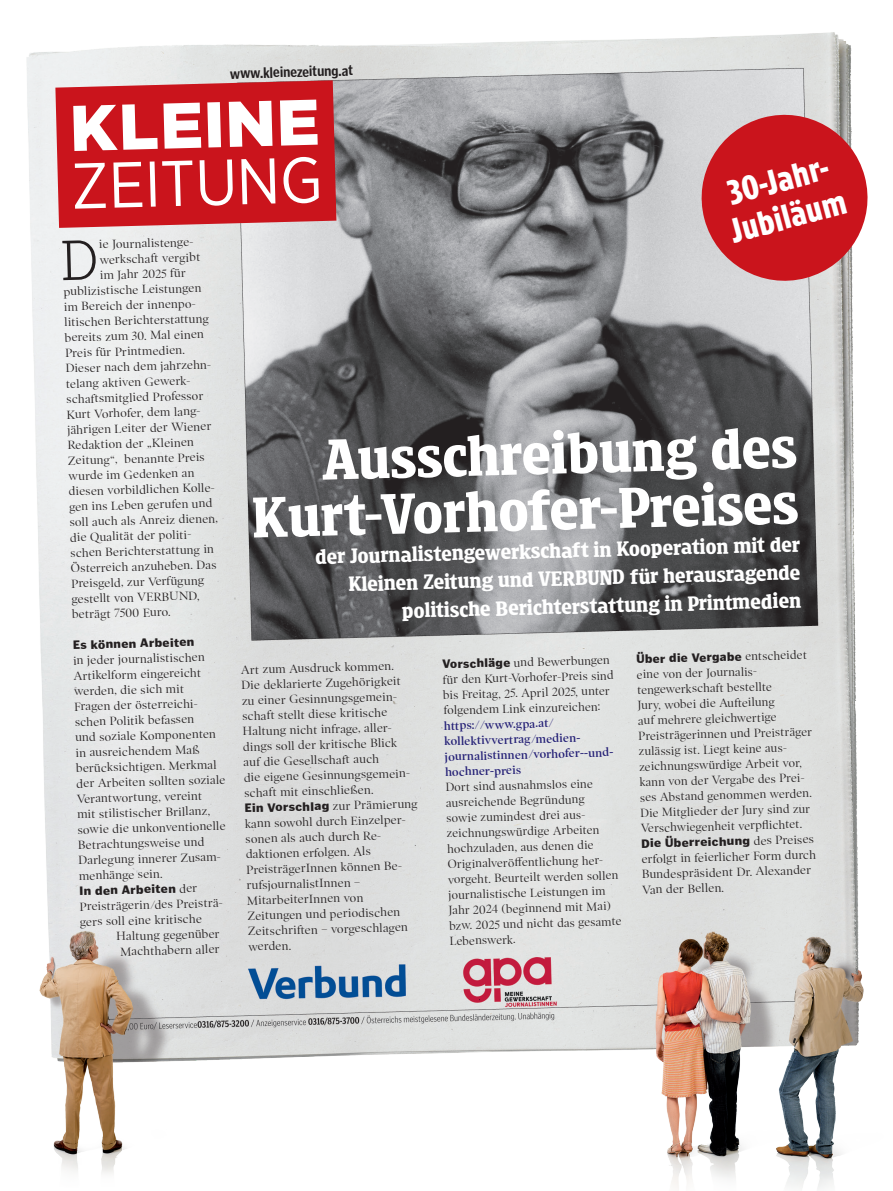
<style>
.page{position:relative;width:893px;height:1191px;background:#fff}
.page>*{position:absolute;margin:0;border:0;box-sizing:border-box;transform-origin:0 0}
.t1{font:700 60px/55.9px "Kleine Titel";color:#fff;text-align:right}
.t2{font:700 36px/37.5px "Kleine Sans Condensed";color:#fff}
.t3{font:700 21.75px/28.2px "Kleine Titel";color:#fff;text-align:right}
.t4{font:700 condensed 15px "Poynter Gothic Text";color:#231f20}
.t5{font:12px/15.5px "Poynter OS Display";color:#231f20}
.t6{font:600 12px/15.5px "Poynter OS Display";color:#242076}
.t7{font:900 12px "Poynter Gothic Text";color:#231f20}
.s1{font-family:"Poynter OS Display";font-weight:400}
.s2{font-family:"Poynter Gothic Text";font-weight:900}
</style>
<div class="page">
<img style="left:27px;top:32px;width:837px;height:1157px">
<svg style="left:55px;top:80px;width:281px;height:148px"></svg>
<svg style="left:693px;top:106px;width:175px;height:184px;background:#ce545a"></svg>
<svg style="left:62px;top:240px;width:34px;height:40px"></svg>
<p class="t4" style="left:230px;top:65px;width:125px;rotate:-2deg">www.kleinezeitung.at</p>
<p class="t5" style="left:99px;top:236px;width:98px;rotate:-1deg">ie Journalistenge-</p>
<p class="t5" style="left:100px;top:252px;width:102px;rotate:-1deg">werkschaft vergibt</p>
<p class="t5" style="left:100px;top:267px;width:87px;rotate:-1deg">im Jahr 2025 für</p>
<p class="t5" style="left:64px;top:283px;width:139px;rotate:-1deg">publizistische Leistungen</p>
<p class="t5" style="left:64px;top:298px;width:135px;rotate:-1deg">im Bereich der innenpo-</p>
<p class="t5" style="left:64px;top:314px;width:146px;rotate:-1deg">litischen Berichterstattung</p>
<p class="t5" style="left:65px;top:329px;width:141px;rotate:-1deg">bereits zum 30. Mal einen</p>
<p class="t5" style="left:65px;top:345px;width:121px;rotate:-1deg">Preis für Printmedien.</p>
<p class="t5" style="left:66px;top:360px;width:149px;rotate:-1deg">Dieser nach dem jahrzehn-</p>
<p class="t5" style="left:66px;top:375px;width:128px;rotate:-1deg">telang aktiven Gewerk-</p>
<p class="t5" style="left:66px;top:391px;width:138px;rotate:-1deg">schaftsmitglied Professor</p>
<p class="t5" style="left:67px;top:406px;width:137px;rotate:-1deg">Kurt Vorhofer, dem lang-</p>
<p class="t5" style="left:67px;top:421px;width:146px;rotate:-1deg">jährigen Leiter der Wiener</p>
<p class="t5" style="left:68px;top:437px;width:128px;rotate:-1deg">Redaktion der „Kleinen</p>
<p class="t5" style="left:68px;top:452px;width:138px;rotate:-1deg">Zeitung“, benannte Preis</p>
<p class="t5" style="left:68px;top:468px;width:127px;rotate:-1deg">wurde im Gedenken an</p>
<p class="t5" style="left:69px;top:483px;width:149px;rotate:-1deg">diesen vorbildlichen Kolle-</p>
<p class="t5" style="left:69px;top:498px;width:145px;rotate:-1deg">gen ins Leben gerufen und</p>
<p class="t5" style="left:70px;top:514px;width:150px;rotate:-1deg">soll auch als Anreiz dienen,</p>
<p class="t5" style="left:70px;top:529px;width:125px;rotate:-1deg">die Qualität der politi-</p>
<p class="t5" style="left:70px;top:544px;width:145px;rotate:-1deg">schen Berichterstattung in</p>
<p class="t5" style="left:71px;top:560px;width:147px;rotate:-1deg">Österreich anzuheben. Das</p>
<p class="t5" style="left:71px;top:575px;width:134px;rotate:-1deg">Preisgeld, zur Verfügung</p>
<p class="t5" style="left:72px;top:591px;width:129px;rotate:-1deg">gestellt von VERBUND,</p>
<p class="t5" style="left:72px;top:606px;width:100px;rotate:-1deg">beträgt 7500 Euro.</p>
<p class="t7" style="left:73px;top:637px;width:123px;rotate:-1deg">Es können Arbeiten</p>
<p class="t5" style="left:73px;top:652px;width:151px;rotate:-1deg">in jeder journalistischen<br>Artikelform eingereicht werden, die sich mit<br>Fragen der österreichi&shy;schen Politik befassen<br>und soziale Komponenten in ausreichendem Maß berücksichtigen. Merkmal der Arbeiten sollten soziale<br>Verantwortung, vereint<br>mit stilistischer Brillanz, sowie die unkonventionelle<br>Betrachtungsweise und<br>Darlegung innerer Zusam&shy;menhänge sein.</p>
<p class="t7" style="left:79px;top:883px;width:120px;rotate:-1deg">In den Arbeiten <span class="s1">der</span></p>
<p class="t5" style="left:80px;top:898px;width:147px;rotate:-1deg">Preisträgerin/des Preisträ&shy;gers soll eine kritische</p>
<p class="t5" style="left:116px;top:928px;width:105px;rotate:-1deg">Haltung gegenüber<br>Machthabern aller</p>
<h2 class="t2" style="left:716px;top:175px;width:121px;rotate:-15deg">30-Jahr-<br>Jubiläum</h2>
<h1 class="t1" style="left:249px;top:432px;width:549px;rotate:-2deg">Ausschreibung des<br>Kurt-Vorhofer-Preises</h1>
<h3 class="t3" style="left:315px;top:543px;width:486px;rotate:-2deg">der Journalistengewerkschaft in Kooperation mit der<br>Kleinen Zeitung und VERBUND für herausragende politische Berichterstattung in Printmedien</h3>
<p class="t5" style="left:241px;top:661px;width:176px;rotate:-1deg">Art zum Ausdruck kommen.<br>Die deklarierte Zugehörigkeit zu einer Gesinnungsgemein&shy;schaft stellt diese kritische<br>Haltung nicht infrage, aller&shy;dings soll der kritische Blick<br>auf die Gesellschaft auch<br>die eigene Gesinnungsgemein&shy;schaft mit einschließen.<br><span class="s2">Ein Vorschlag</span> zur Prämierung kann sowohl durch Einzelper&shy;sonen als auch durch Re&shy;daktionen erfolgen. Als<br>PreisträgerInnen können Be&shy;rufsjournalistInnen –<br>MitarbeiterInnen von<br>Zeitungen und periodischen<br>Zeitschriften – vorgeschlagen werden.</p>
<p class="t5" style="left:442px;top:655px;width:172px;rotate:-1deg"><span class="s2">Vorschläge</span> und Bewerbungen für den Kurt-Vorhofer-Preis sind bis Freitag, 25. April 2025, unter folgendem Link einzureichen:</p>
<p class="t6" style="left:444px;top:717px;width:172px;rotate:-1deg">https://www.gpa.at/ kollektivvertrag/medien&shy;journalistinnen/vorhofer--und&shy;hochner-preis</p>
<p class="t5" style="left:445px;top:779px;width:175px;rotate:-1deg">Dort sind ausnahmslos eine ausreichende Begründung<br>sowie zumindest drei aus&shy;zeichnungswürdige Arbeiten hochzuladen, aus denen die<br>Originalveröff entlichung her&shy;vorgeht. Beurteilt werden sollen journalistische Leistungen im<br>Jahr 2024 (beginnend mit Mai) bzw. 2025 und nicht das gesamte<br>Lebenswerk.</p>
<p class="t7" style="left:636px;top:651px;width:172px;rotate:-1deg">Über die Vergabe <span class="s1">entscheidet</span></p>
<p class="t5" style="left:637px;top:666px;width:176px;rotate:-1deg">eine von der Journalis&shy;tengewerkschaft bestellte<br>Jury, wobei die Aufteilung<br>auf mehrere gleichwertige<br>Preisträgerinnen und Preisträger zulässig ist. Liegt keine aus&shy;zeichnungswürdige Arbeit vor, kann von der Vergabe des Prei&shy;ses Abstand genommen werden.<br>Die Mitglieder der Jury sind zur<br>Verschwiegenheit verpfl ichtet.</p>
<p class="t7" style="left:641px;top:836px;width:174px;rotate:-1deg">Die Überreichung <span class="s1">des Preises</span></p>
<p class="t5" style="left:642px;top:850px;width:176px;rotate:-1deg">erfolgt in feierlicher Form durch<br>Bundespräsident Dr. Alexander<br>Van der Bellen.</p>
</div>
